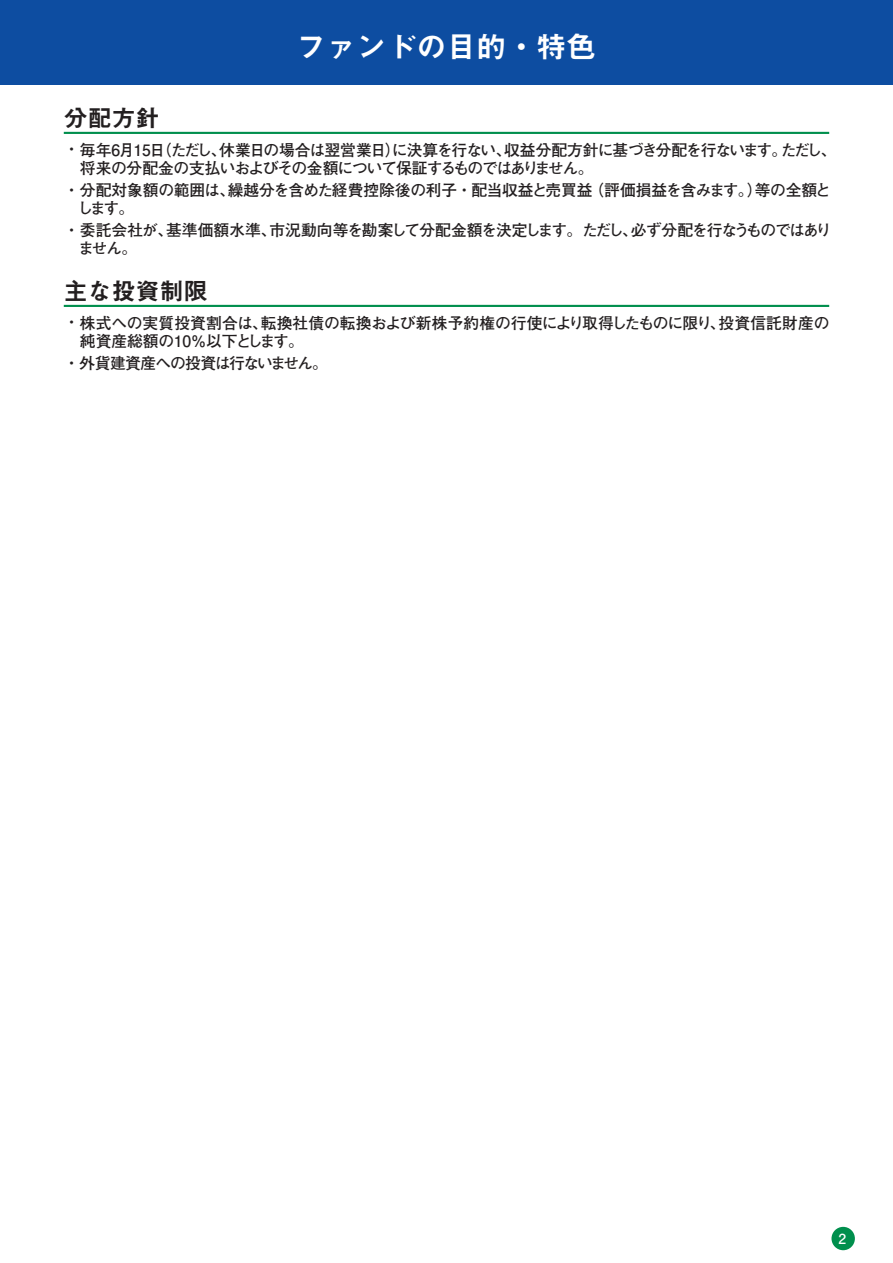
<style>
.page{position:relative;width:893px;height:1263px;background:#fff}
.page>*{position:absolute;margin:0;border:0;box-sizing:border-box;transform-origin:0 0}
.t1{font:30px "Midashi Go Pro MB31";color:#fff}
.t2{font:24px "Midashi Go Pro MB31";color:#231f20}
.t3{font:700 15.75px/17.9px "Futo Go B101 Pro";letter-spacing:-.065em;color:#231f20}
.t4{font:700 15.75px/17.9px "Futo Go B101 Pro";letter-spacing:-.005em;color:#231f20}
.t5{font:700 15.75px/18px "Futo Go B101 Pro";letter-spacing:-.035em;color:#231f20}
.t6{font:700 15.75px "Futo Go B101 Pro";letter-spacing:-.07em;color:#231f20}
.t7{font:700 13.8px "Futo Go B101 Pro";color:#fff}
</style>
<div class="page">
<div style="left:831px;top:1227px;width:24px;height:23px;background:#008f4d;border-radius:50%"></div>
<div style="left:0;top:0;width:893px;height:85px;background:#0d4da1"></div>
<hr style="left:64px;top:132px;width:765px;height:2px;background:#008f4d">
<hr style="left:64px;top:305px;width:765px;height:2px;background:#008f4d">
<h2 class="t2" style="left:64px;top:99px;width:97px">分配方針</h2>
<h1 class="t1" style="left:296px;top:23px;width:301px">ファンドの目的・特色</h1>
<p class="t3" style="left:80px;top:139px;width:758px;text-indent:-16px">・毎年6月15日（ただし、休業日の場合は翌営業日）に決算を行ない、収益分配方針に基づき分配を行ないます。ただし、将来の分配金の支払いおよびその金額について保証するものではありません。</p>
<p class="t5" style="left:78px;top:179px;width:755px;text-indent:-14px">・分配対象額の範囲は、繰越分を含めた経費控除後の利子・配当収益と売買益（評価損益を含みます。）等の全額とします。</p>
<p class="t3" style="left:78px;top:219px;width:755px;text-indent:-14px">・委託会社が、基準価額水準、市況動向等を勘案して分配金額を決定します。ただし、必ず分配を行なうものではありません。</p>
<h2 class="t2" style="left:64px;top:272px;width:145px">主な投資制限</h2>
<p class="t4" style="left:80px;top:312px;width:751px;text-indent:-16px">・株式への実質投資割合は、転換社債の転換および新株予約権の行使により取得したものに限り、投資信託財産の純資産総額の10％以下とします。</p>
<p class="t6" style="left:64px;top:350px;width:265px">・外貨建資産への投資は行ないません。</p>
<p class="t7" style="left:839px;top:1227px;width:9px">2</p>
</div>
